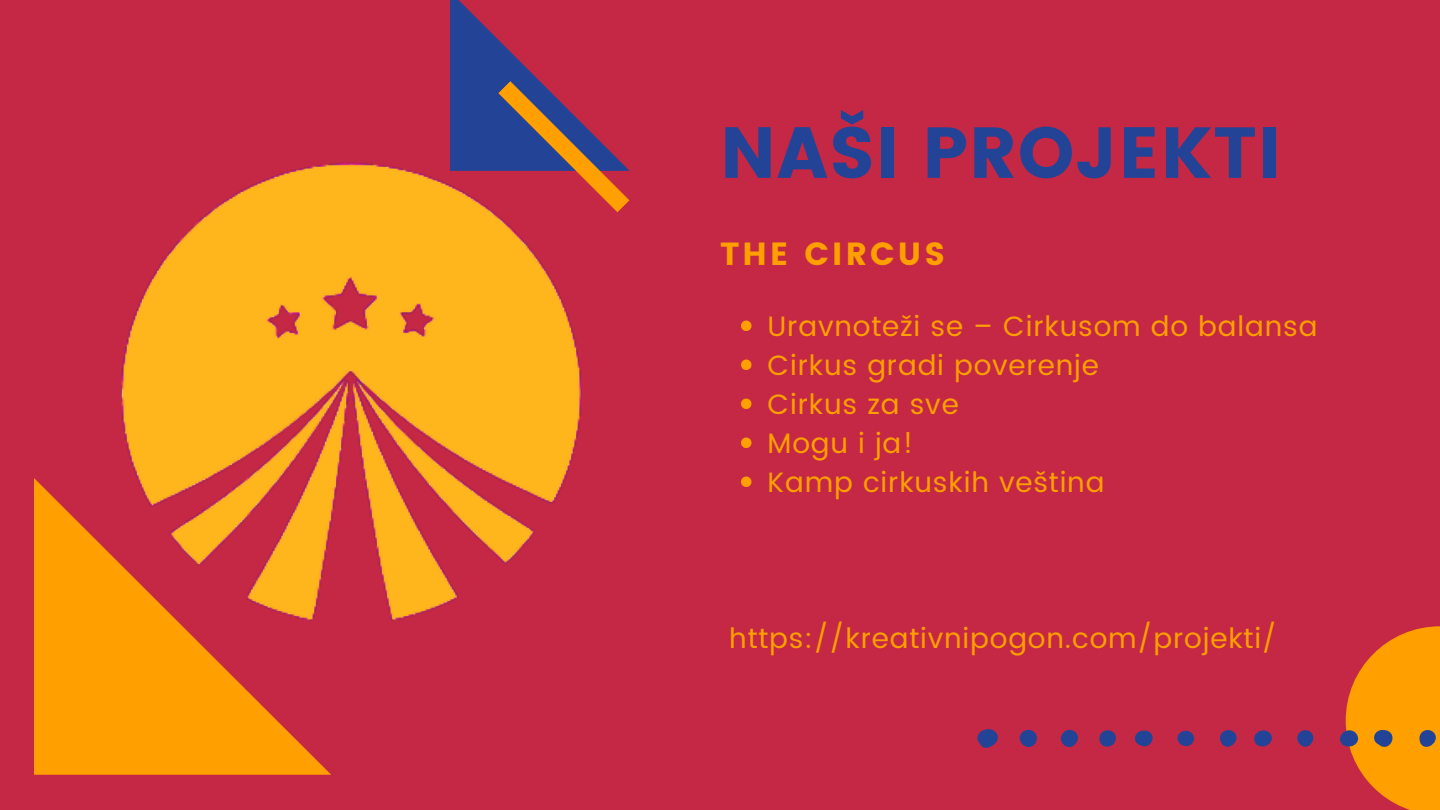
<style>
.page{position:relative;width:1440px;height:810px;background:#c42844}
.page>*{position:absolute;margin:0;border:0;box-sizing:border-box;transform-origin:0 0}
.t1{font:72px "Poppins";letter-spacing:.01em;color:#234496}
.t2{font:32px "Poppins";letter-spacing:.1em;color:#ffa000}
.t3{font:28px "Poppins";letter-spacing:.03em;color:#ffa000}
</style>
<div class="page">
<svg style="left:1346px;top:626px;width:94px;height:184px;fill:#ffa000"></svg>
<svg style="left:450px;top:0;width:53px;height:44px"></svg>
<svg style="left:34px;top:650px;width:297px;height:124px;fill:#ffa000"></svg>
<svg style="left:977px;top:729px;width:21px;height:19px"></svg>
<svg style="left:1374px;top:730px;width:19px;height:17px"></svg>
<div style="left:1020px;top:730px;width:17px;height:17px;background:#234496;border-radius:50%"></div>
<svg style="left:1340px;top:730px;width:18px;height:17px"></svg>
<div style="left:1061px;top:730px;width:17px;height:17px;background:#234496;border-radius:8px"></div>
<div style="left:1254px;top:730px;width:18px;height:17px;background:#234496;border-radius:50%"></div>
<svg style="left:1135px;top:731px;width:18px;height:16px"></svg>
<svg style="left:1419px;top:730px;width:17px;height:17px"></svg>
<div style="left:1220px;top:730px;width:17px;height:17px;background:#234496;border-radius:8px"></div>
<svg style="left:1099px;top:730px;width:17px;height:17px"></svg>
<svg style="left:1297px;top:730px;width:16px;height:17px"></svg>
<div style="left:1177px;top:731px;width:17px;height:15px;background:#234496;border-radius:50%"></div>
<img style="left:34px;top:44px;width:596px;height:606px">
<svg style="left:741px;top:321px;width:11px;height:10px"></svg>
<svg style="left:741px;top:360px;width:11px;height:10px"></svg>
<svg style="left:741px;top:399px;width:11px;height:10px"></svg>
<svg style="left:741px;top:438px;width:11px;height:10px"></svg>
<svg style="left:741px;top:477px;width:11px;height:10px"></svg>
<h1 class="t1" style="left:720px;top:111px;width:562px">NAŠI PROJEKTI</h1>
<h2 class="t2" style="left:720px;top:235px;width:227px">THE CIRCUS</h2>
<p class="t3" style="left:768px;top:310px;width:551px">Uravnoteži se – Cirkusom do balansa</p>
<p class="t3" style="left:768px;top:349px;width:333px">Cirkus gradi poverenje</p>
<p class="t3" style="left:768px;top:388px;width:193px">Cirkus za sve</p>
<p class="t3" style="left:768px;top:427px;width:148px">Mogu i ja!</p>
<p class="t3" style="left:768px;top:466px;width:338px">Kamp cirkuskih veština</p>
<p class="t3" style="left:729px;top:622px;width:549px">https://kreativnipogon.com/projekti/</p>
</div>
